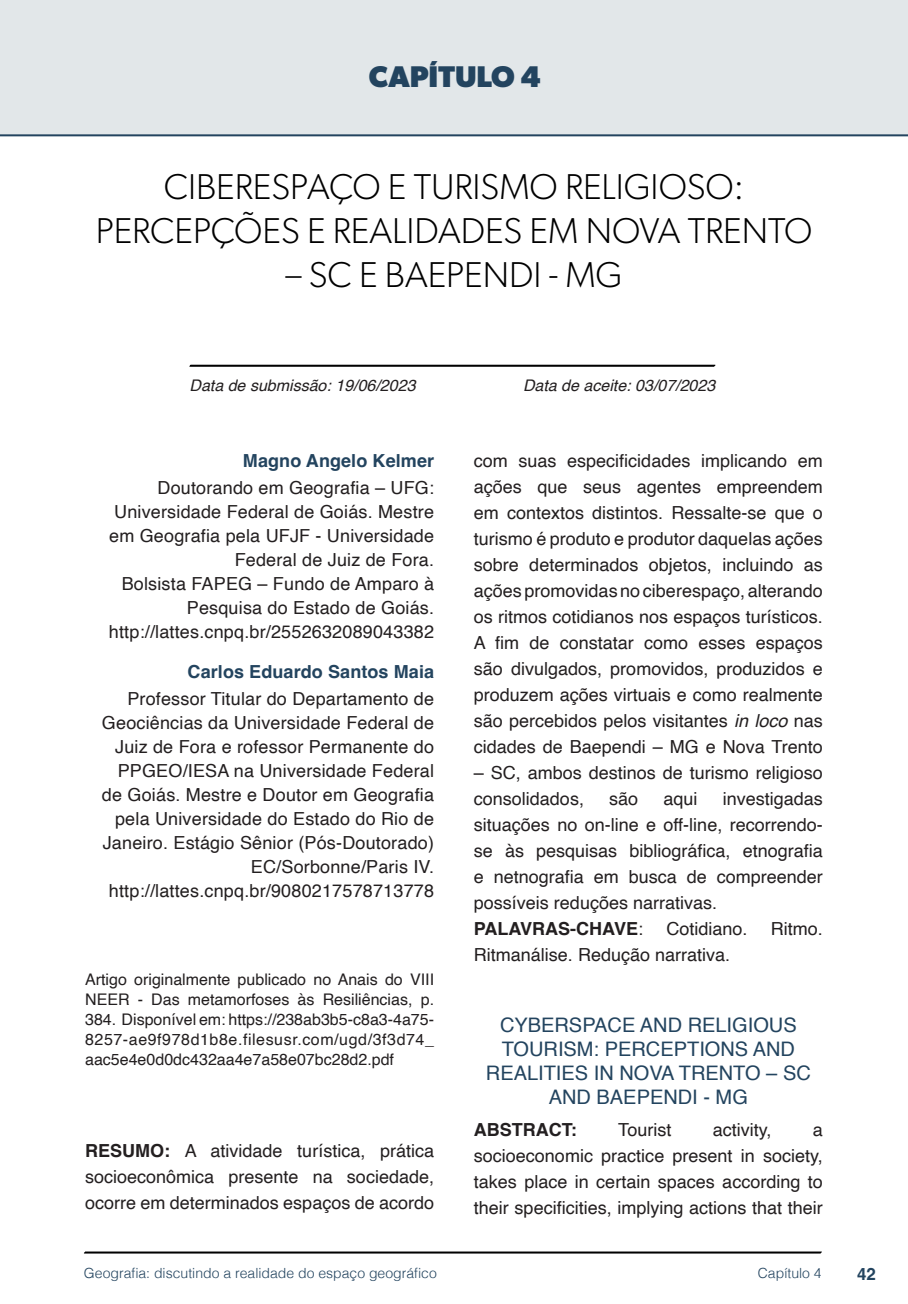
<style>
.page{position:relative;width:908px;height:1304px;background:#fff}
.page>*{position:absolute;margin:0;border:0;box-sizing:border-box;transform-origin:0 0}
.t1{font:300 36px/44px "Gibson";color:#000;text-align:center}
.t2{font:700 30px "Gibson";color:#23445f}
.t3{font:20px/24px "Helvetica";color:#23445f;text-align:center}
.t4{font:18px/26px "Helvetica";letter-spacing:.01em;color:#231f20;text-align:justify}
.t5{font:700 18px "Helvetica";letter-spacing:.005em;color:#23445f}
.t6{font:700 18px "Helvetica";color:#231f20}
.t7{font:700 16.8px "Helvetica";color:#23445f}
.t8{font:16px/20px "Helvetica";color:#231f20;text-align:justify}
.t9{font:italic 16px "Helvetica";color:#231f20}
.t10{font:300 14px "Helvetica";color:#23445f}
.s1{font-weight:700}
.s2{font-style:italic}
</style>
<div class="page">
<svg style="left:84px;top:1251px;width:737px;height:3px;background:#515151"></svg>
<svg style="left:189px;top:364px;width:526px;height:3px;background:#4f4f4f"></svg>
<div style="left:0;top:0;width:907px;height:136px;background:#e2e7e9"></div>
<div style="left:44px;top:72px;width:68px;height:61px;background:#e2e7e9"></div>
<h2 class="t2" style="left:369px;top:58px;width:173px">CAPÍTULO 4</h2>
<h1 class="t1" style="left:96px;top:164px;width:717px">CIBERESPAÇO E TURISMO RELIGIOSO:<br>PERCEPÇÕES E REALIDADES EM NOVA TRENTO</h1>
<h1 class="t1" style="left:285px;top:252px;width:338px">– SC E BAEPENDI - MG</h1>
<p class="t9" style="left:189px;top:373px;width:227px">Data de submissão: 19/06/2023</p>
<p class="t9" style="left:523px;top:373px;width:194px">Data de aceite: 03/07/2023</p>
<p class="t5" style="left:243px;top:450px;width:192px">Magno Angelo Kelmer</p>
<p class="t4" style="left:109px;top:477px;width:326px;line-height:24px;text-align:right">Doutorando em Geografia – UFG:<br>Universidade Federal de Goiás. Mestre em Geografia pela UFJF - Universidade Federal de Juiz de Fora.<br>Bolsista FAPEG – Fundo de Amparo à Pesquisa do Estado de Goiás. http://lattes.cnpq.br/2552632089043382</p>
<p class="t5" style="left:187px;top:660px;width:248px">Carlos Eduardo Santos Maia</p>
<p class="t4" style="left:102px;top:687px;width:333px;line-height:24px;text-align:right">Professor Titular do Departamento de Geociências da Universidade Federal de Juiz de Fora e rofessor Permanente do PPGEO/IESA na Universidade Federal de Goiás. Mestre e Doutor em Geografia pela Universidade do Estado do Rio de Janeiro. Estágio Sênior (Pós-Doutorado)<br>EC/Sorbonne/Paris IV. http://lattes.cnpq.br/9080217578713778</p>
<p class="t8" style="left:85px;top:970px;width:350px">Artigo originalmente publicado no Anais do VIII NEER - Das metamorfoses às Resiliências, p.<br>384. Disponível em: https://238ab3b5-c8a3-4a75- 8257-ae9f978d1b8e.filesusr.com/ugd/3f3d74_ aac5e4e0d0dc432aa4e7a58e07bc28d2.pdf</p>
<p class="t4" style="left:85px;top:1138px;width:350px"><span class="s1">RESUMO:</span> A atividade turística, prática socioeconômica presente na sociedade, ocorre em determinados espaços de acordo</p>
<p class="t4" style="left:473px;top:448px;width:350px">com suas especificidades implicando em ações que seus agentes empreendem em contextos distintos. Ressalte-se que o turismo é produto e produtor daquelas ações sobre determinados objetos, incluindo as ações promovidas no ciberespaço, alterando os ritmos cotidianos nos espaços turísticos.<br>A fim de constatar como esses espaços são divulgados, promovidos, produzidos e produzem ações virtuais e como realmente são percebidos pelos visitantes <span class="s2">in loco</span> nas cidades de Baependi – MG e Nova Trento</p>
<p class="t4" style="left:473px;top:760px;width:350px">– SC, ambos destinos de turismo religioso consolidados,</p>
<p class="t4" style="left:473px;top:786px;width:350px;text-align:left;text-indent:249px">investigadas situações no on-line e off-line, recorrendo&shy;se às pesquisas bibliográfica, etnografia e netnografia em busca de compreender possíveis reduções narrativas.<br><span class="s1">PALAVRAS-CHAVE</span>:</p>
<p class="t4" style="left:609px;top:786px;width:31px">são</p>
<p class="t4" style="left:663px;top:786px;width:36px">aqui</p>
<p class="t4" style="left:666px;top:916px;width:83px">Cotidiano.</p>
<p class="t4" style="left:770px;top:916px;width:54px">Ritmo.</p>
<p class="t4" style="left:473px;top:942px;width:258px">Ritmanálise. Redução narrativa.</p>
<p class="t3" style="left:485px;top:1014px;width:326px">CYBERSPACE AND RELIGIOUS<br>TOURISM: PERCEPTIONS AND<br>REALITIES IN NOVA TRENTO – SC<br>AND BAEPENDI - MG</p>
<p class="t6" style="left:473px;top:1118px;width:104px">ABSTRACT:</p>
<p class="t4" style="left:618px;top:1117px;width:55px">Tourist</p>
<p class="t4" style="left:712px;top:1117px;width:60px">activity,</p>
<p class="t4" style="left:473px;top:1117px;width:350px;text-indent:339px">a socioeconomic practice present in society, takes place in certain spaces according to their specificities, implying actions that their</p>
<p class="t10" style="left:84px;top:1261px;width:354px">Geografia: discutindo a realidade do espaço geográfico</p>
<p class="t10" style="left:757px;top:1261px;width:65px">Capítulo 4</p>
<p class="t7" style="left:856px;top:1264px;width:20px">42</p>
</div>
